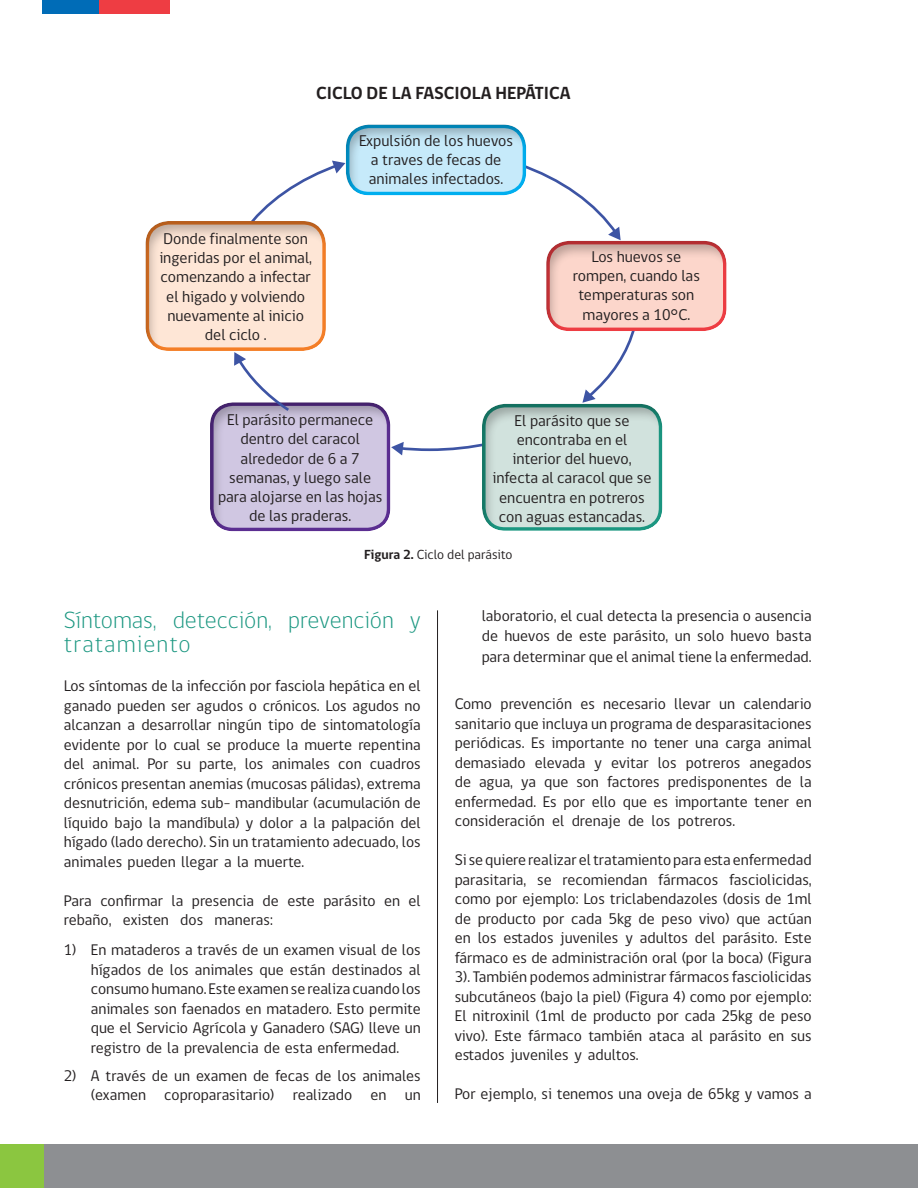
<style>
.page{position:relative;width:918px;height:1188px;background:#fff}
.page>*{position:absolute;margin:0;border:0;box-sizing:border-box;transform-origin:0 0}
.t1{font:300 24px/24px "gob CL";color:#1b9781}
.t2{font:700 18px "gob CL";color:#231f20}
.t3{font:16.05px/19.2px "gob CL";color:#231f20;text-align:center}
.t4{font:15.75px/19.5px "gob CL";color:#231f20;text-align:justify}
.t5{font:13.5px "gob CL";color:#231f20}
.s1{font-weight:700}
</style>
<div class="page">
<div style="left:43px;top:1144px;width:875px;height:44px;background:#8d8f92"></div>
<div style="left:0;top:1144px;width:44px;height:44px;background:#8bc640"></div>
<div style="left:43px;top:0;width:56px;height:14px;background:#006cb7"></div>
<div style="left:99px;top:0;width:71px;height:14px;background:#ee3d43"></div>
<div style="left:344px;top:122px;width:183px;height:73px;background:#231f20;opacity:.3"></div>
<div style="left:144px;top:218px;width:183px;height:134px;background:#231f20;opacity:.3"></div>
<div style="left:545px;top:238px;width:183px;height:95px;background:#231f20;opacity:.3"></div>
<div style="left:209px;top:400px;width:183px;height:132px;background:#231f20;opacity:.3"></div>
<div style="left:481px;top:401px;width:183px;height:131px;background:#231f20;opacity:.3"></div>
<svg style="left:240px;top:161px;width:105px;height:74px"></svg>
<svg style="left:515px;top:161px;width:106px;height:79px"></svg>
<svg style="left:582px;top:323px;width:56px;height:80px"></svg>
<svg style="left:391px;top:440px;width:102px;height:15px"></svg>
<svg style="left:234px;top:352px;width:58px;height:62px"></svg>
<hr style="left:437px;top:610px;width:1px;height:493px;background:#231f20">
<p class="t2" style="left:316px;top:80px;width:256px">CICLO DE LA FASCIOLA HEPÁTICA</p>
<p class="t3" style="left:359px;top:131px;width:156px">Expulsión de los huevos a traves de fecas de animales infectados.</p>
<p class="t3" style="left:159px;top:229px;width:154px">Donde finalmente son ingeridas por el animal, comenzando a infectar el higado y volviendo nuevamente al inicio del ciclo .</p>
<p class="t3" style="left:573px;top:247px;width:129px">Los huevos se rompen, cuando las temperaturas son mayores a 10°C.</p>
<p class="t3" style="left:218px;top:411px;width:166px">El parásito permanece dentro del caracol alrededor de 6 a 7 semanas, y luego sale para alojarse en las hojas de las praderas.</p>
<p class="t3" style="left:492px;top:411px;width:161px">El parásito que se encontraba en el interior del huevo, infecta al caracol que se encuentra en potreros con aguas estancadas.</p>
<p class="t5" style="left:364px;top:545px;width:150px"><span class="s1">Figura 2.</span> Ciclo del parásito</p>
<h1 class="t1" style="left:64px;top:609px;width:358px">Síntomas, detección, prevención y tratamiento</h1>
<p class="t4" style="left:64px;top:676px;width:358px">Los síntomas de la infección por fasciola hepática en el ganado pueden ser agudos o crónicos. Los agudos no alcanzan a desarrollar ningún tipo de sintomatología evidente por lo cual se produce la muerte repentina del animal. Por su parte, los animales con cuadros crónicos presentan anemias (mucosas pálidas), extrema desnutrición, edema sub- mandibular (acumulación de líquido bajo la mandíbula) y dolor a la palpación del hígado (lado derecho). Sin un tratamiento adecuado, los animales pueden llegar a la muerte.</p>
<p class="t4" style="left:64px;top:891px;width:358px">Para confirmar la presencia de este parásito en el rebaño, existen dos maneras:</p>
<p class="t4" style="left:91px;top:940px;width:331px;text-indent:-27px">1) En mataderos a través de un examen visual de los hígados de los animales que están destinados al consumo humano. Este examen se realiza cuando los animales son faenados en matadero. Esto permite que el Servicio Agrícola y Ganadero (SAG) lleve un registro de la prevalencia de esta enfermedad.</p>
<p class="t4" style="left:64px;top:1066px;width:358px;text-align:right">2) A través de un examen de fecas de los animales (examen coproparasitario) realizado en un</p>
<p class="t4" style="left:482px;top:606px;width:331px">laboratorio, el cual detecta la presencia o ausencia de huevos de este parásito, un solo huevo basta</p>
<p class="t4" style="left:482px;top:647px;width:331px">para determinar que el animal tiene la enfermedad.</p>
<p class="t4" style="left:455px;top:694px;width:358px">Como prevención es necesario llevar un calendario sanitario que incluya un programa de desparasitaciones periódicas. Es importante no tener una carga animal demasiado elevada y evitar los potreros anegados de agua, ya que son factores predisponentes de la enfermedad. Es por ello que es importante tener en consideración el drenaje de los potreros.</p>
<p class="t4" style="left:455px;top:850px;width:358px">Si se quiere realizar el tratamiento para esta enfermedad parasitaria, se recomiendan fármacos fasciolicidas, como por ejemplo: Los triclabendazoles (dosis de 1ml de producto por cada 5kg de peso vivo) que actúan en los estados juveniles y adultos del parásito. Este fármaco es de administración oral (por la boca) (Figura 3). También podemos administrar fármacos fasciolicidas subcutáneos (bajo la piel) (Figura 4) como por ejemplo:<br>El nitroxinil (1ml de producto por cada 25kg de peso vivo). Este fármaco también ataca al parásito en sus estados juveniles y adultos.</p>
<p class="t4" style="left:455px;top:1084px;width:358px">Por ejemplo, si tenemos una oveja de 65kg y vamos a</p>
</div>
